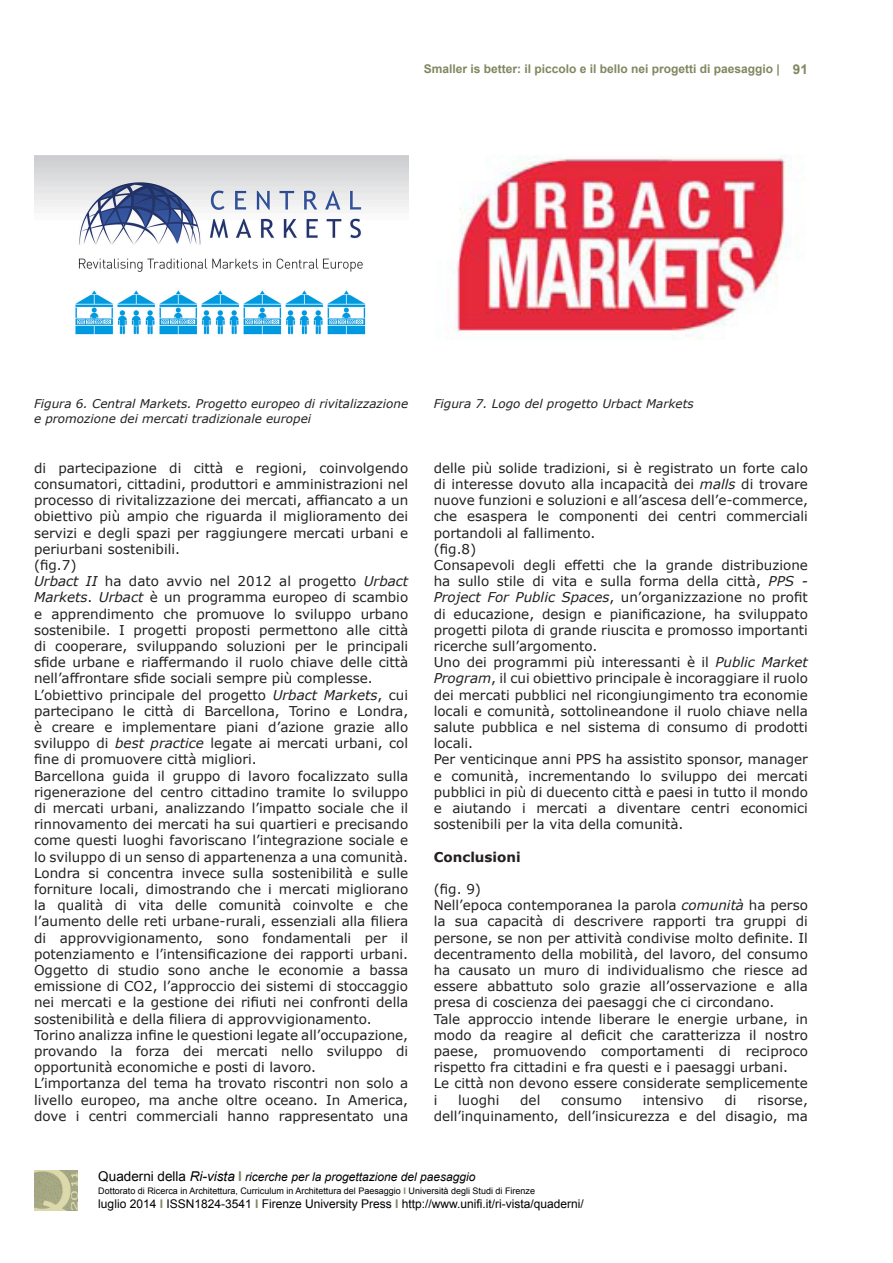
<style>
.page{position:relative;width:893px;height:1263px;background:#fff}
.page>*{position:absolute;margin:0;border:0;box-sizing:border-box;transform-origin:0 0}
.Normale{font:13.5px/16.2px "Verdana";color:#231f20;text-align:justify}
.Normale-2{font:700 13.5px "Verdana";color:#231f20}
.didascalia_2014_just{font:italic 12px "Verdana";color:#231f20}
.t1{font:12px "Arial";color:#000}
.t2{font:italic 12px "Arial";color:#000}
.t3{font:700 12px "Arial";color:#818760}
.t4{font:9px "Arial";color:#000}
.s1{font-size:13.5px}
.s2{font-style:italic}
.s3{font-style:normal;font-size:13.5px}
.s4{font-weight:700;font-style:normal;font-size:13.5px;color:#818760}
.s5{font-weight:700;color:#818760}
</style>
<div class="page">
<img style="left:453px;top:154px;width:338px;height:186px">
<img style="left:34px;top:156px;width:374px;height:179px">
<img style="left:34px;top:1171px;width:43px;height:39px">
<p class="t3" style="left:424px;top:60px;width:386px">Smaller is better: il piccolo e il bello nei progetti di paesaggio | <span class="s1">91</span></p>
<p class="didascalia_2014_just" style="left:34px;top:396px;width:376px">Figura 6. Central Markets. Progetto europeo di rivitalizzazione</p>
<p class="didascalia_2014_just" style="left:434px;top:396px;width:262px">Figura 7. Logo del progetto Urbact Markets</p>
<p class="didascalia_2014_just" style="left:34px;top:410px;width:279px">e promozione dei mercati tradizionale europei</p>
<p class="Normale" style="left:34px;top:460px;width:376px">di partecipazione di città e regioni, coinvolgendo consumatori, cittadini, produttori e amministrazioni nel processo di rivitalizzazione dei mercati, affiancato a un obiettivo più ampio che riguarda il miglioramento dei servizi e degli spazi per raggiungere mercati urbani e periurbani sostenibili.</p>
<p class="Normale" style="left:34px;top:557px;width:44px">(fig.7)</p>
<p class="Normale" style="left:34px;top:573px;width:376px"><span class="s2">Urbact II</span> ha dato avvio nel 2012 al progetto <span class="s2">Urbact Markets</span>. <span class="s2">Urbact</span> è un programma europeo di scambio e apprendimento che promuove lo sviluppo urbano sostenibile. I progetti proposti permettono alle città di cooperare, sviluppando soluzioni per le principali sfide urbane e riaffermando il ruolo chiave delle città nell’affrontare sfide sociali sempre più complesse.</p>
<p class="Normale" style="left:34px;top:686px;width:376px">L’obiettivo principale del progetto <span class="s2">Urbact Markets</span>, cui partecipano le città di Barcellona, Torino e Londra, è creare e implementare piani d’azione grazie allo sviluppo di <span class="s2">best practice</span> legate ai mercati urbani, col fine di promuovere città migliori.</p>
<p class="Normale" style="left:34px;top:767px;width:376px">Barcellona guida il gruppo di lavoro focalizzato sulla rigenerazione del centro cittadino tramite lo sviluppo di mercati urbani, analizzando l’impatto sociale che il rinnovamento dei mercati ha sui quartieri e precisando come questi luoghi favoriscano l’integrazione sociale e lo sviluppo di un senso di appartenenza a una comunità.</p>
<p class="Normale" style="left:34px;top:865px;width:376px">Londra si concentra invece sulla sostenibilità e sulle forniture locali, dimostrando che i mercati migliorano la qualità di vita delle comunità coinvolte e che l’aumento delle reti urbane-rurali, essenziali alla filiera di approvvigionamento, sono fondamentali per il potenziamento e l’intensificazione dei rapporti urbani.<br>Oggetto di studio sono anche le economie a bassa emissione di CO2, l’approccio dei sistemi di stoccaggio nei mercati e la gestione dei rifiuti nei confronti della sostenibilità e della filiera di approvvigionamento.</p>
<p class="Normale" style="left:34px;top:1027px;width:376px">Torino analizza infine le questioni legate all’occupazione, provando la forza dei mercati nello sviluppo di opportunità economiche e posti di lavoro.</p>
<p class="Normale" style="left:34px;top:1075px;width:376px">L’importanza del tema ha trovato riscontri non solo a livello europeo, ma anche oltre oceano. In America, dove i centri commerciali hanno rappresentato una</p>
<p class="Normale" style="left:434px;top:460px;width:376px">delle più solide tradizioni, si è registrato un forte calo di interesse dovuto alla incapacità dei <span class="s2">malls</span> di trovare nuove funzioni e soluzioni e all’ascesa dell’e-commerce, che esaspera le componenti dei centri commerciali portandoli al fallimento.</p>
<p class="Normale" style="left:434px;top:541px;width:44px">(fig.8)</p>
<p class="Normale" style="left:434px;top:557px;width:376px">Consapevoli degli effetti che la grande distribuzione ha sullo stile di vita e sulla forma della città, <span class="s2">PPS - Project For Public Spaces</span>, un’organizzazione no profit di educazione, design e pianificazione, ha sviluppato progetti pilota di grande riuscita e promosso importanti ricerche sull’argomento.</p>
<p class="Normale" style="left:434px;top:654px;width:376px">Uno dei programmi più interessanti è il <span class="s2">Public Market Program</span>, il cui obiettivo principale è incoraggiare il ruolo dei mercati pubblici nel ricongiungimento tra economie locali e comunità, sottolineandone il ruolo chiave nella salute pubblica e nel sistema di consumo di prodotti locali.</p>
<p class="Normale" style="left:434px;top:751px;width:376px">Per venticinque anni PPS ha assistito sponsor, manager e comunità, incrementando lo sviluppo dei mercati pubblici in più di duecento città e paesi in tutto il mondo e aiutando i mercati a diventare centri economici sostenibili per la vita della comunità.</p>
<p class="Normale-2" style="left:434px;top:847px;width:88px">Conclusioni</p>
<p class="Normale" style="left:434px;top:881px;width:49px">(fig. 9)</p>
<p class="Normale" style="left:434px;top:897px;width:376px">Nell’epoca contemporanea la parola <span class="s2">comunità</span> ha perso la sua capacità di descrivere rapporti tra gruppi di persone, se non per attività condivise molto definite. Il decentramento della mobilità, del lavoro, del consumo ha causato un muro di individualismo che riesce ad essere abbattuto solo grazie all’osservazione e alla presa di coscienza dei paesaggi che ci circondano.</p>
<p class="Normale" style="left:434px;top:1010px;width:376px">Tale approccio intende liberare le energie urbane, in modo da reagire al deficit che caratterizza il nostro paese, promuovendo comportamenti di reciproco rispetto fra cittadini e fra questi e i paesaggi urbani.</p>
<p class="Normale" style="left:434px;top:1075px;width:376px">Le città non devono essere considerate semplicemente i</p>
<p class="Normale" style="left:458px;top:1091px;width:43px">luoghi</p>
<p class="Normale" style="left:520px;top:1091px;width:22px">del</p>
<p class="Normale" style="left:561px;top:1091px;width:62px">consumo</p>
<p class="Normale" style="left:643px;top:1091px;width:62px">intensivo</p>
<p class="Normale" style="left:724px;top:1091px;width:14px">di</p>
<p class="Normale" style="left:434px;top:1091px;width:376px;text-align:right">risorse,<br>dell’inquinamento, dell’insicurezza e del disagio, ma</p>
<p class="t2" style="left:98px;top:1169px;width:379px"><span class="s3">Quaderni della</span> <span class="s1">Ri-vista</span> <span class="s4">I</span> ricerche per la progettazione del paesaggio</p>
<p class="t4" style="left:98px;top:1185px;width:438px">Dottorato di Ricerca in Architettura, Curriculum in Architettura del Paesaggio <span class="s5">I</span> Università degli Studi di Firenze</p>
<p class="t1" style="left:98px;top:1195px;width:487px">luglio 2014 <span class="s5">I</span> ISSN1824-3541 <span class="s5">I</span> Firenze University Press <span class="s5">I</span> http://www.unifi.it/ri-vista/quaderni/</p>
</div>
